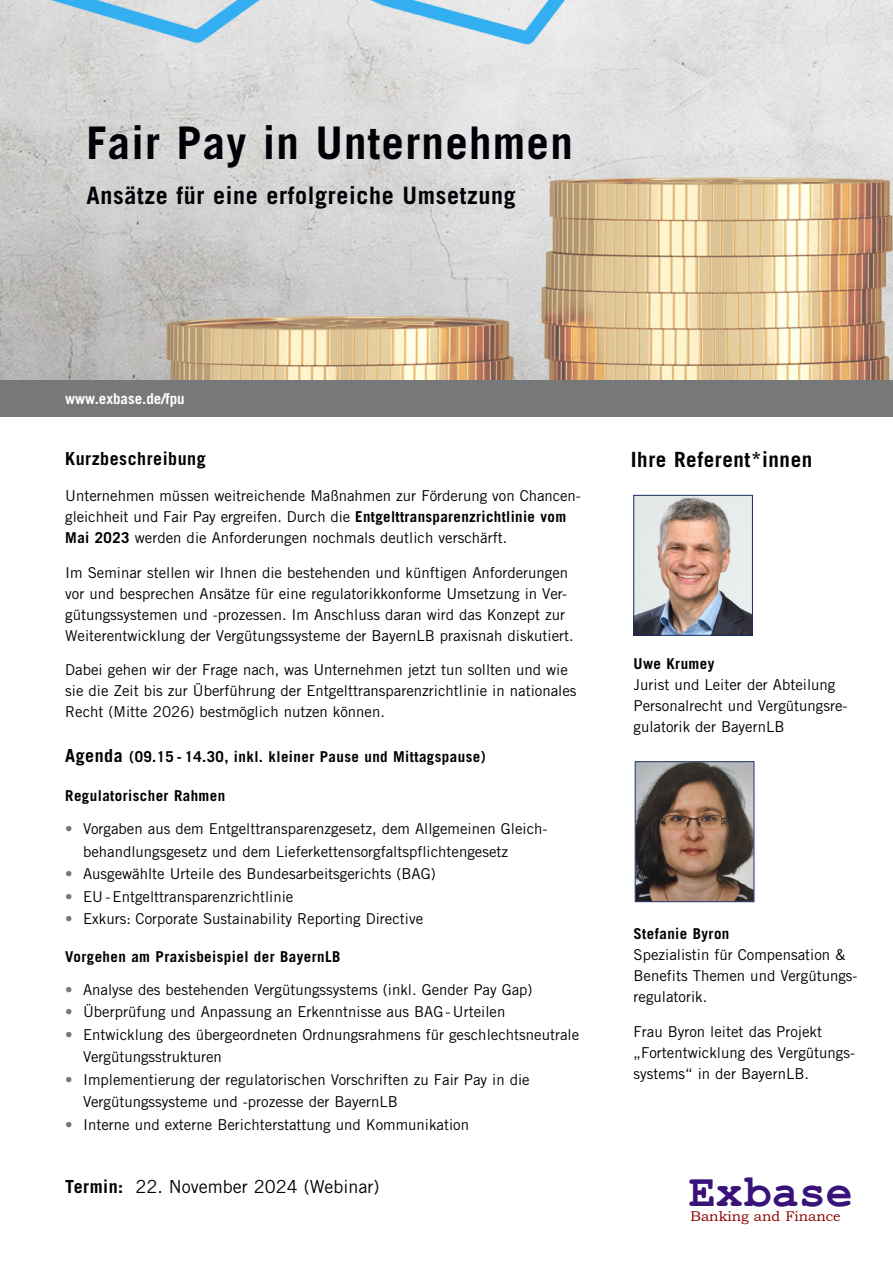
<style>
.page{position:relative;width:893px;height:1263px;background:#fff}
.page>*{position:absolute;margin:0;border:0;box-sizing:border-box;transform-origin:0 0}
.t1{font:700 45px "Trade Gothic LT";letter-spacing:.03em;color:#000006}
.t2{font:700 45px "Courier New";color:#391379}
.t3{font:700 24px "Trade Gothic LT";letter-spacing:.03em;color:#000006}
.t4{font:700 21px "Trade Gothic LT";letter-spacing:.03em;color:#000006}
.t5{font:18px "Trade Gothic LT";color:#000006}
.t6{font:700 18px "Trade Gothic LT";letter-spacing:.03em;color:#000006}
.t7{font:15px/21px "Trade Gothic LT";color:#000006}
.t8{font:700 15px "Trade Gothic LT";letter-spacing:.03em;color:#000006}
.t9{font:700 15px "Trade Gothic LT";color:#fff}
.t10{font:14.25px "Bookman Old Style";color:#8b0000}
.s1{font-weight:700}
.s2{font-size:18px}
.s3{color:#777879}
</style>
<div class="page">
<img style="left:0;top:0;width:893px;height:380px">
<div style="left:0;top:380px;width:893px;height:37px;background:#777879"></div>
<img style="left:637px;top:763px;width:115px;height:137px">
<div style="left:635px;top:761px;width:119px;height:141px;border:1px solid #162b61"></div>
<img style="left:636px;top:497px;width:115px;height:136px">
<div style="left:634px;top:495px;width:119px;height:140px;border:1px solid #162b61"></div>
<h1 class="t1" style="left:87px;top:116px;width:488px">Fair Pay in Unternehmen</h1>
<h2 class="t3" style="left:87px;top:181px;width:431px">Ansätze für eine erfolgreiche Umsetzung</h2>
<p class="t9" style="left:65px;top:389px;width:121px">www.exbase.de/fpu</p>
<p class="t6" style="left:65px;top:448px;width:142px">Kurzbeschreibung</p>
<p class="t7" style="left:65px;top:485px;width:517px">Unternehmen müssen weitreichende Maßnahmen zur Förderung von Chancen&shy;gleichheit und Fair Pay ergreifen. Durch die <span class="s1">Entgelttransparenzrichtlinie vom<br>Mai 2023</span> werden die Anforderungen nochmals deutlich verschärft.</p>
<p class="t7" style="left:65px;top:562px;width:510px">Im Seminar stellen wir Ihnen die bestehenden und künftigen Anforderungen vor und besprechen Ansätze für eine regulatorikkonforme Umsetzung in Ver&shy;gütungssystemen und -prozessen. Im Anschluss daran wird das Konzept zur Weiterentwicklung der Vergütungssysteme der BayernLB praxisnah diskutiert.</p>
<p class="t7" style="left:65px;top:659px;width:513px">Dabei gehen wir der Frage nach, was Unternehmen jetzt tun sollten und wie sie die Zeit bis zur Überführung der Entgelttransparenzrichtlinie in nationales<br>Recht (Mitte 2026) bestmöglich nutzen können.</p>
<p class="t8" style="left:65px;top:748px;width:422px"><span class="s2">Agenda</span> (09.15 - 14.30, inkl. kleiner Pause und Mittagspause)</p>
<p class="t8" style="left:65px;top:787px;width:162px">Regulatorischer Rahmen</p>
<p class="t7" style="left:83px;top:817px;width:466px;line-height:22.5px;text-indent:-18px"><span class="s3">•</span> Vorgaben aus dem Entgelttransparenzgesetz, dem Allgemeinen Gleich&shy;behandlungsgesetz und dem Lieferkettensorgfaltspflichtengesetz</p>
<p class="t7" style="left:65px;top:863px;width:372px"><span class="s3">•</span> Ausgewählte Urteile des Bundesarbeitsgerichts (BAG)</p>
<p class="t7" style="left:65px;top:886px;width:230px"><span class="s3">•</span> EU -Entgelttransparenzrichtlinie</p>
<p class="t7" style="left:65px;top:908px;width:359px"><span class="s3">•</span> Exkurs: Corporate Sustainability Reporting Directive</p>
<p class="t8" style="left:65px;top:947px;width:277px">Vorgehen am Praxisbeispiel der BayernLB</p>
<p class="t7" style="left:65px;top:979px;width:469px"><span class="s3">•</span> Analyse des bestehenden Vergütungssystems (inkl. Gender Pay Gap)</p>
<p class="t7" style="left:65px;top:1001px;width:442px"><span class="s3">•</span> Überprüfung und Anpassung an Erkenntnisse aus BAG- Urteilen</p>
<p class="t7" style="left:83px;top:1023px;width:498px;line-height:22.5px;text-indent:-18px"><span class="s3">•</span> Entwicklung des übergeordneten Ordnungsrahmens für geschlechtsneutrale<br>Vergütungsstrukturen</p>
<p class="t7" style="left:83px;top:1068px;width:448px;line-height:22.5px;text-indent:-18px"><span class="s3">•</span> Implementierung der regulatorischen Vorschriften zu Fair Pay in die<br>Vergütungssysteme und -prozesse der BayernLB</p>
<p class="t7" style="left:65px;top:1114px;width:405px"><span class="s3">•</span> Interne und externe Berichterstattung und Kommunikation</p>
<p class="t5" style="left:65px;top:1176px;width:316px"><span class="s1">Termin:</span> 22. November 2024 (Webinar)</p>
<h3 class="t4" style="left:631px;top:447px;width:183px">Ihre Referent*innen</h3>
<p class="t8" style="left:634px;top:654px;width:82px">Uwe Krumey</p>
<p class="t7" style="left:634px;top:674px;width:215px">Jurist und Leiter der Abteilung<br>Personalrecht und Vergütungsre&shy;gulatorik der BayernLB</p>
<p class="t8" style="left:634px;top:925px;width:97px">Stefanie Byron</p>
<p class="t7" style="left:634px;top:944px;width:226px">Spezialistin für Compensation &amp;<br>Benefits Themen und Vergütungs&shy;regulatorik.</p>
<p class="t7" style="left:634px;top:1021px;width:223px">Frau Byron leitet das Projekt „Fortentwicklung des Vergütungs&shy;systems“ in der BayernLB.</p>
<h1 class="t2" style="left:689px;top:1164px;width:165px">Exbase</h1>
<p class="t10" style="left:690px;top:1208px;width:152px">Banking and Finance</p>
</div>
